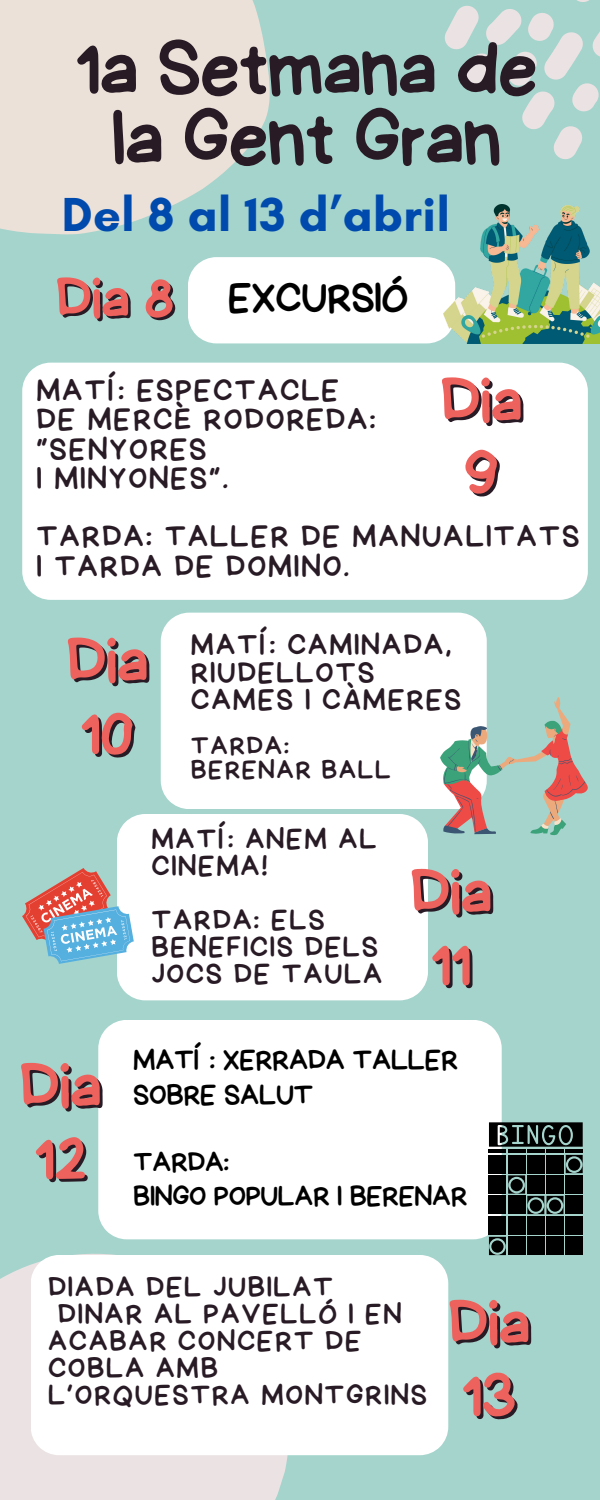
<style>
.page{position:relative;width:600px;height:1500px;background:#a4d4cc}
.page>*{position:absolute;margin:0;border:0;box-sizing:border-box;transform-origin:0 0}
.t1{font:79.1px/69.8px "Handyman";color:#291b25;text-align:center}
.t2{font:65px/72.8px "Handyman";color:#291b25}
.t3{font:58.7px "Handyman";color:#291b25}
.t4{font:700 48.6px "Glacial Indifference";letter-spacing:.01em;color:#004aad}
.t5{font:42.2px "Handyman";letter-spacing:.01em;color:#000}
.t6{font:31.2px/29.2px "Handyman";letter-spacing:.08em;color:#291b25}
.t7{font:31.1px/29.2px "Handyman";letter-spacing:.08em;color:#291b25}
.t8{font:29.9px/27.8px "Handyman";letter-spacing:.08em;color:#291b25}
.t9{font:29.1px/27px "Handyman";letter-spacing:.08em;color:#291b25}
.t10{font:29.1px/34.5px "Handyman";letter-spacing:.01em;color:#000}
.t11{font:29px "Handyman";letter-spacing:.08em;color:#291b25}
.t12{font:28.6px/33.8px "Handyman";letter-spacing:.01em;color:#000}
.t13{font:26.4px "Handyman";letter-spacing:.08em;color:#291b25}
</style>
<div class="page">
<svg style="left:0;top:1253px;width:295px;height:247px;background:#e5e1e1"></svg>
<svg style="left:0;top:0;width:270px;height:235px;background:#e3dfd6"></svg>
<svg style="left:444px;top:0;width:156px;height:160px"></svg>
<div style="left:22px;top:363px;width:566px;height:237px;background:#fff"></div>
<div style="left:188px;top:257px;width:255px;height:86px;background:#fff"></div>
<div style="left:161px;top:613px;width:326px;height:196px;background:#fff"></div>
<div style="left:117px;top:814px;width:311px;height:186px;background:#fff"></div>
<div style="left:98px;top:1020px;width:404px;height:219px;background:#fff"></div>
<div style="left:31px;top:1255px;width:417px;height:200px;background:#fff"></div>
<img style="left:443px;top:205px;width:157px;height:138px">
<svg style="left:440px;top:697px;width:148px;height:138px"></svg>
<svg style="left:22px;top:868px;width:112px;height:96px"></svg>
<div style="left:527px;top:1237px;width:17px;height:18px;background:#000"></div>
<hr style="left:508px;top:1149px;width:17px;height:4px;background:#000">
<div style="left:527px;top:1216px;width:17px;height:19px;background:#000"></div>
<div style="left:547px;top:1237px;width:17px;height:18px;background:#000"></div>
<hr style="left:527px;top:1149px;width:17px;height:4px;background:#000">
<div style="left:489px;top:1175px;width:17px;height:19px;background:#000"></div>
<div style="left:489px;top:1196px;width:17px;height:18px;background:#000"></div>
<svg style="left:489px;top:1237px;width:17px;height:18px"></svg>
<div style="left:547px;top:1216px;width:17px;height:19px;background:#000"></div>
<svg style="left:491px;top:1240px;width:13px;height:13px"></svg>
<div style="left:489px;top:1216px;width:17px;height:19px;background:#000"></div>
<div style="left:508px;top:1216px;width:17px;height:19px;background:#000"></div>
<div style="left:489px;top:1155px;width:17px;height:18px;background:#000"></div>
<hr style="left:489px;top:1149px;width:17px;height:4px;background:#000">
<div style="left:508px;top:1237px;width:17px;height:18px;background:#000"></div>
<hr style="left:566px;top:1149px;width:17px;height:4px;background:#000">
<svg style="left:489px;top:1122px;width:94px;height:25px;background:#2a3533"></svg>
<div style="left:566px;top:1237px;width:17px;height:18px;background:#000"></div>
<hr style="left:547px;top:1149px;width:17px;height:4px;background:#000">
<svg style="left:508px;top:1155px;width:75px;height:59px;background:#222c2a"></svg>
<div style="left:549px;top:1199px;width:12px;height:13px;background:#000;border-radius:50%"></div>
<div style="left:566px;top:1216px;width:17px;height:19px;background:#000"></div>
<div style="left:547px;top:1155px;width:17px;height:18px;background:#000"></div>
<h2 class="t1" style="left:76px;top:34px;width:463px">1a Setmana de la Gent Gran</h2>
<h2 class="t4" style="left:62px;top:185px;width:390px">Del 8 al 13 d’abril</h2>
<h3 class="t3" style="left:59px;top:271px;width:119px">Dia 8</h3>
<p class="t5" style="left:229px;top:277px;width:181px">EXCURSIÓ</p>
<h5 class="t7" style="left:37px;top:376px;width:340px">MATÍ: ESPECTACLE<br>DE MERCÈ RODOREDA: “SENYORES<br>I MINYONES”.</h5>
<h5 class="t6" style="left:37px;top:523px;width:544px">TARDA: TALLER DE MANUALITATS<br>I TARDA DE DOMINO.</h5>
<h2 class="t2" style="left:443px;top:367px;width:83px;text-align:center">Dia<br>9</h2>
<h2 class="t2" style="left:69px;top:627px;width:83px">Dia<br>10</h2>
<p class="t8" style="left:191px;top:631px;width:271px">MATÍ: CAMINADA,<br>RIUDELLOTS<br>CAMES I CÀMERES</p>
<h2 class="t13" style="left:191px;top:733px;width:99px">TARDA:</h2>
<h4 class="t13" style="left:191px;top:757px;width:201px">BERENAR BALL</h4>
<h2 class="t2" style="left:23px;top:1052px;width:83px">Dia<br>12</h2>
<h1 class="t9" style="left:152px;top:826px;width:226px">MATÍ: ANEM AL<br>CINEMA!</h1>
<h3 class="t9" style="left:152px;top:907px;width:232px">TARDA: ELS<br>BENEFICIS DELS<br>JOCS DE TAULA</h3>
<h2 class="t2" style="left:413px;top:858px;width:83px;text-align:center">Dia<br>11</h2>
<p class="t10" style="left:134px;top:1043px;width:326px">MATÍ : XERRADA TALLER<br>SOBRE SALUT</p>
<h5 class="t12" style="left:134px;top:1146px;width:335px">TARDA:<br>BINGO POPULAR I BERENAR</h5>
<p class="t11" style="left:48px;top:1273px;width:286px">DIADA DEL JUBILAT</p>
<p class="t11" style="left:58px;top:1300px;width:345px">DINAR AL PAVELLÓ I EN</p>
<p class="t11" style="left:48px;top:1327px;width:314px">ACABAR CONCERT DE</p>
<p class="t11" style="left:48px;top:1354px;width:171px">COBLA AMB</p>
<p class="t11" style="left:48px;top:1381px;width:380px">L’ORQUESTRA MONTGRINS</p>
<h2 class="t2" style="left:451px;top:1289px;width:83px">Dia<br>13</h2>
</div>
